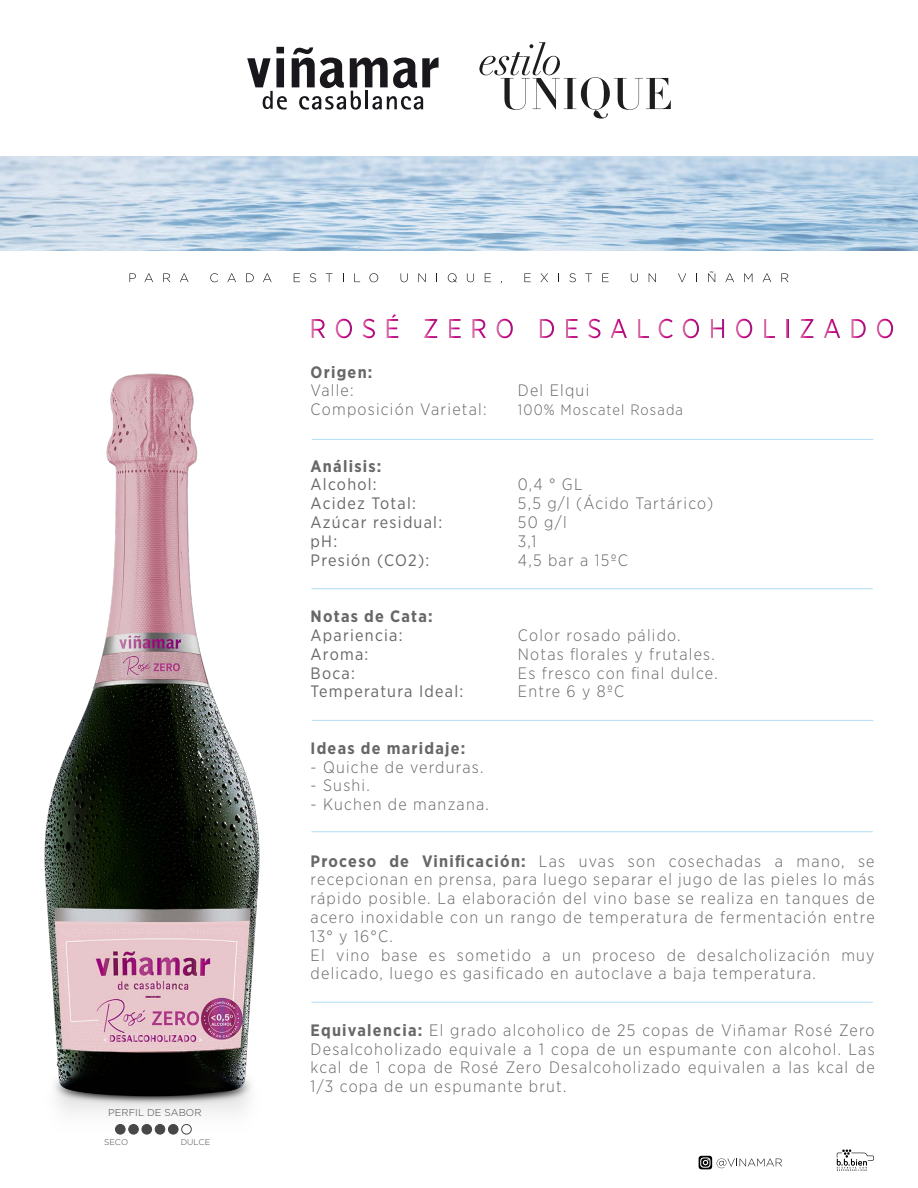
<style>
.page{position:relative;width:918px;height:1188px;background:#fff}
.page>*{position:absolute;margin:0;border:0;box-sizing:border-box;transform-origin:0 0}
.t1{font:300 16.5px/18.8px "Gotham Narrow";letter-spacing:.075em;color:#676767}
.t2{font:16.5px "Gotham Narrow";letter-spacing:.075em;color:#676767}
.t3{font:700 16.5px "Gotham Narrow";letter-spacing:.075em;color:#676767}
.t4{font:300 15px "Gotham Narrow";letter-spacing:.075em;color:#676767}
.t5{font:300 9.9px "Gotham";color:#474747}
.t6{font:300 8.25px "Gotham";color:#474747}
.s1{font-weight:700}
</style>
<div class="page">
<img style="left:44px;top:373px;width:356px;height:762px">
<svg style="left:312px;top:319px;width:13px;height:19px"></svg>
<svg style="left:336px;top:319px;width:16px;height:19px"></svg>
<svg style="left:363px;top:319px;width:12px;height:19px"></svg>
<svg style="left:387px;top:314px;width:11px;height:24px"></svg>
<svg style="left:424px;top:319px;width:13px;height:19px"></svg>
<svg style="left:449px;top:319px;width:12px;height:19px"></svg>
<svg style="left:472px;top:319px;width:14px;height:19px"></svg>
<svg style="left:497px;top:319px;width:16px;height:19px"></svg>
<svg style="left:540px;top:319px;width:14px;height:19px"></svg>
<svg style="left:566px;top:319px;width:12px;height:19px"></svg>
<svg style="left:588px;top:319px;width:12px;height:19px"></svg>
<svg style="left:611px;top:319px;width:16px;height:19px"></svg>
<svg style="left:638px;top:319px;width:11px;height:19px"></svg>
<svg style="left:659px;top:319px;width:14px;height:19px"></svg>
<svg style="left:683px;top:319px;width:16px;height:19px"></svg>
<svg style="left:711px;top:319px;width:13px;height:19px"></svg>
<svg style="left:736px;top:319px;width:16px;height:19px"></svg>
<svg style="left:764px;top:319px;width:11px;height:19px"></svg>
<svg style="left:786px;top:319px;width:2px;height:19px"></svg>
<svg style="left:801px;top:319px;width:12px;height:19px"></svg>
<svg style="left:824px;top:319px;width:16px;height:19px"></svg>
<svg style="left:851px;top:319px;width:15px;height:19px"></svg>
<svg style="left:877px;top:319px;width:16px;height:19px"></svg>
<hr style="left:312px;top:720px;width:561px;height:1px;background:#afddf6">
<hr style="left:311px;top:831px;width:562px;height:1px;background:#afddf6">
<hr style="left:311px;top:1002px;width:562px;height:1px;background:#afddf6">
<hr style="left:311px;top:588px;width:562px;height:1px;background:#afddf6">
<hr style="left:312px;top:439px;width:561px;height:1px;background:#afddf6">
<div style="left:115px;top:1124px;width:10px;height:10px;background:#474747;border-radius:50%"></div>
<div style="left:115px;top:1124px;width:10px;height:10px;border:1px solid #474747;border-radius:50%"></div>
<div style="left:129px;top:1124px;width:9px;height:10px;background:#474747;border-radius:50%"></div>
<div style="left:128px;top:1124px;width:11px;height:10px;border:1px solid #474747;border-radius:50%"></div>
<div style="left:142px;top:1124px;width:10px;height:10px;background:#474747;border-radius:50%"></div>
<div style="left:142px;top:1124px;width:10px;height:10px;border:1px solid #474747;border-radius:50%"></div>
<div style="left:155px;top:1124px;width:10px;height:10px;background:#474747;border-radius:50%"></div>
<div style="left:155px;top:1124px;width:10px;height:10px;border:1px solid #474747;border-radius:50%"></div>
<div style="left:168px;top:1124px;width:10px;height:10px;background:#474747;border-radius:50%"></div>
<div style="left:168px;top:1124px;width:10px;height:10px;border:1px solid #474747;border-radius:50%"></div>
<div style="left:181px;top:1124px;width:11px;height:10px;border:1px solid #474747;border-radius:50%"></div>
<svg style="left:699px;top:1156px;width:83px;height:13px"></svg>
<svg style="left:837px;top:1149px;width:37px;height:22px"></svg>
<svg style="left:247px;top:47px;width:192px;height:63px"></svg>
<svg style="left:479px;top:42px;width:192px;height:77px"></svg>
<img style="left:1px;top:157px;width:917px;height:94px">
<svg style="left:129px;top:273px;width:7px;height:9px"></svg>
<svg style="left:144px;top:273px;width:9px;height:9px"></svg>
<svg style="left:163px;top:273px;width:7px;height:9px"></svg>
<svg style="left:180px;top:273px;width:9px;height:9px"></svg>
<svg style="left:210px;top:273px;width:8px;height:9px"></svg>
<svg style="left:227px;top:273px;width:9px;height:9px"></svg>
<svg style="left:246px;top:273px;width:8px;height:9px"></svg>
<svg style="left:263px;top:273px;width:9px;height:9px"></svg>
<svg style="left:294px;top:273px;width:6px;height:9px"></svg>
<svg style="left:310px;top:273px;width:6px;height:9px"></svg>
<svg style="left:326px;top:273px;width:6px;height:9px"></svg>
<svg style="left:354px;top:273px;width:6px;height:9px"></svg>
<svg style="left:369px;top:273px;width:9px;height:9px"></svg>
<svg style="left:401px;top:273px;width:7px;height:9px"></svg>
<svg style="left:418px;top:273px;width:8px;height:9px"></svg>
<svg style="left:448px;top:273px;width:9px;height:9px"></svg>
<svg style="left:467px;top:273px;width:7px;height:9px"></svg>
<svg style="left:485px;top:273px;width:6px;height:9px"></svg>
<svg style="left:524px;top:273px;width:7px;height:9px"></svg>
<svg style="left:540px;top:273px;width:8px;height:9px"></svg>
<svg style="left:569px;top:273px;width:7px;height:9px"></svg>
<svg style="left:585px;top:273px;width:7px;height:9px"></svg>
<svg style="left:602px;top:273px;width:7px;height:9px"></svg>
<svg style="left:631px;top:273px;width:7px;height:9px"></svg>
<svg style="left:649px;top:273px;width:7px;height:9px"></svg>
<svg style="left:678px;top:273px;width:8px;height:9px"></svg>
<svg style="left:708px;top:271px;width:7px;height:11px"></svg>
<svg style="left:725px;top:273px;width:9px;height:9px"></svg>
<svg style="left:744px;top:273px;width:8px;height:9px"></svg>
<svg style="left:763px;top:273px;width:8px;height:9px"></svg>
<svg style="left:781px;top:273px;width:8px;height:9px"></svg>
<p class="t5" style="left:108px;top:1107px;width:95px">PERFIL DE SABOR</p>
<p class="t6" style="left:104px;top:1138px;width:26px">SECO</p>
<p class="t6" style="left:181px;top:1138px;width:31px">DULCE</p>
<p class="t3" style="left:311px;top:361px;width:63px">Origen:</p>
<p class="t1" style="left:311px;top:381px;width:45px">Valle:</p>
<p class="t1" style="left:518px;top:381px;width:73px">Del Elqui</p>
<p class="t1" style="left:311px;top:400px;width:178px">Composición Varietal:</p>
<p class="t4" style="left:518px;top:401px;width:167px">100% Moscatel Rosada</p>
<p class="t3" style="left:311px;top:455px;width:72px">Análisis:</p>
<p class="t2" style="left:311px;top:474px;width:68px">Alcohol:</p>
<p class="t1" style="left:518px;top:475px;width:66px">0,4 ° GL</p>
<p class="t2" style="left:311px;top:493px;width:107px">Acidez Total:</p>
<p class="t1" style="left:518px;top:494px;width:197px">5,5 g/l (Ácido Tartárico)</p>
<p class="t2" style="left:311px;top:512px;width:133px">Azúcar residual:</p>
<p class="t1" style="left:518px;top:512px;width:50px">50 g/l</p>
<p class="t2" style="left:311px;top:531px;width:28px">pH:</p>
<p class="t1" style="left:518px;top:531px;width:20px">3,1</p>
<p class="t2" style="left:311px;top:550px;width:120px">Presión (CO2):</p>
<p class="t1" style="left:518px;top:550px;width:111px">4,5 bar a 15ºC</p>
<p class="t3" style="left:311px;top:606px;width:124px">Notas de Cata:</p>
<p class="t2" style="left:311px;top:625px;width:93px">Apariencia:</p>
<p class="t1" style="left:518px;top:625px;width:164px">Color rosado pálido.</p>
<p class="t2" style="left:311px;top:644px;width:59px">Aroma:</p>
<p class="t1" style="left:518px;top:644px;width:198px">Notas florales y frutales.</p>
<p class="t2" style="left:311px;top:662px;width:46px">Boca:</p>
<p class="t1" style="left:518px;top:663px;width:201px">Es fresco con final dulce.</p>
<p class="t2" style="left:311px;top:681px;width:154px">Temperatura Ideal:</p>
<p class="t1" style="left:518px;top:682px;width:108px">Entre 6 y 8ºC</p>
<p class="t3" style="left:311px;top:737px;width:156px">Ideas de maridaje:</p>
<p class="t1" style="left:311px;top:757px;width:174px">- Quiche de verduras.</p>
<p class="t1" style="left:311px;top:776px;width:61px">- Sushi.</p>
<p class="t1" style="left:311px;top:795px;width:180px">- Kuchen de manzana.</p>
<p class="t1" style="left:311px;top:851px;width:566px"><span class="s1">Proceso de Vinificación:</span> Las uvas son cosechadas a mano, se recepcionan en prensa, para luego separar el jugo de las pieles lo más rápido posible. La elaboración del vino base se realiza en tanques de acero inoxidable con un rango de temperatura de fermentación entre 13° y 16°C.<br>El vino base es sometido a un proceso de desalcholización muy delicado, luego es gasificado en autoclave a baja temperatura.</p>
<p class="t1" style="left:311px;top:1020px;width:566px;text-align:justify"><span class="s1">Equivalencia:</span> El grado alcoholico de 25 copas de Viñamar Rosé Zero Desalcoholizado equivale a 1 copa de un espumante con alcohol. Las kcal de 1 copa de Rosé Zero Desalcoholizado equivalen a las kcal de 1/3 copa de un espumante brut.</p>
</div>
